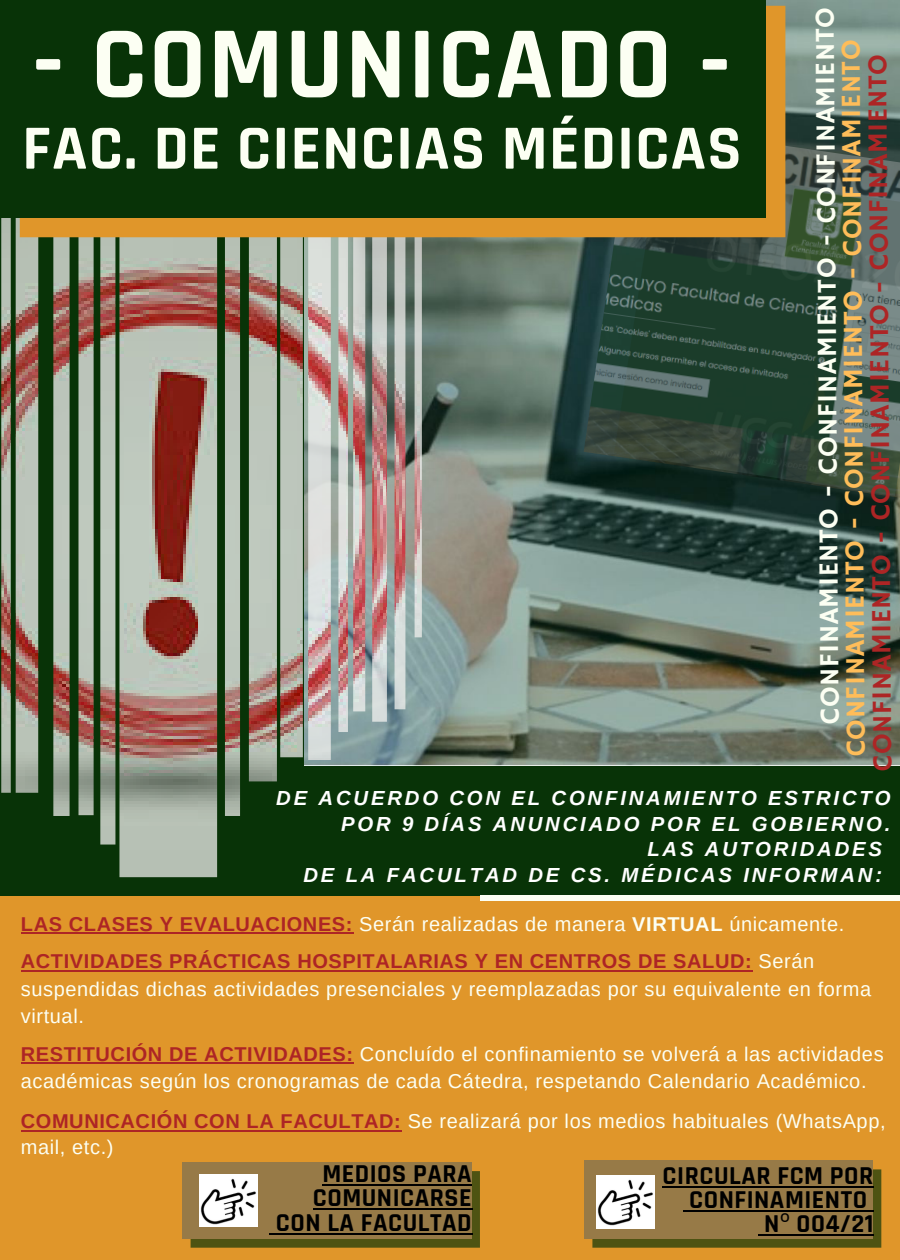
<style>
.page{position:relative;width:900px;height:1260px;background:#e0962a}
.page>*{position:absolute;margin:0;border:0;box-sizing:border-box;transform-origin:0 0}
.t1{font:700 103.5px "Rajdhani";letter-spacing:.02em;color:#fcfff3}
.t2{font:700 63.5px "Rajdhani";letter-spacing:.02em;color:#fcfff3}
.t3{font:27.75px "Hammersmith One";letter-spacing:.01em;color:#fcfff3}
.t4{font:27.75px "Hammersmith One";letter-spacing:.01em;color:#ffbd59}
.t5{font:27.75px "Hammersmith One";letter-spacing:.01em;color:#ad2525}
.t6{font:700 26px "Rajdhani";letter-spacing:.02em;color:#000}
.t7{font:italic 700 20.25px "Arimo";letter-spacing:.135em;color:#fff}
.t8{font:20px/27.5px "Arimo";letter-spacing:.03em;color:#fcfff3}
.s1{font-weight:700;color:#ad2525}
.s2{font-weight:700}
.s3{font-family:"Noto Sans";font-weight:400}
</style>
<div class="page">
<div style="left:0;top:0;width:900px;height:896px;background:#083307"></div>
<img style="left:422px;top:0;width:478px;height:766px">
<div style="left:480px;top:895px;width:420px;height:6px;background:#fcfff3"></div>
<img style="left:584px;top:123px;width:316px;height:391px">
<div style="left:182px;top:1162px;width:289px;height:77px;background:#977a47"></div>
<img style="left:1px;top:218px;width:421px;height:659px">
<div style="left:20px;top:6px;width:765px;height:231px;background:#e0962a"></div>
<div style="left:0;top:0;width:766px;height:217px;background:#083307"></div>
<hr style="left:21px;top:932px;width:332px;height:2px;background:#ad2525">
<hr style="left:21px;top:970px;width:731px;height:1px;background:#ad2525">
<hr style="left:21px;top:1062px;width:333px;height:2px;background:#ad2525">
<hr style="left:21px;top:1130px;width:381px;height:1px;background:#ad2525">
<svg style="left:191px;top:1171px;width:289px;height:77px"></svg>
<hr style="left:276px;top:1233px;width:196px;height:2px;background:#000">
<div style="left:584px;top:1161px;width:289px;height:78px;background:#977a47"></div>
<svg style="left:592px;top:1169px;width:289px;height:79px"></svg>
<hr style="left:764px;top:1234px;width:110px;height:2px;background:#000">
<img style="left:596px;top:1176px;width:58px;height:52px">
<p class="t3" style="left:811px;top:724px;width:719px;rotate:-90deg">CONFINAMIENTO - CONFINAMIENTO - CONFINAMIENTO</p>
<p class="t1" style="left:32px;top:1px;width:700px">- COMUNICADO -</p>
<p class="t2" style="left:22px;top:110px;width:721px">FAC. DE CIENCIAS MÉDICAS</p>
<p class="t4" style="left:837px;top:756px;width:719px;rotate:-90deg">CONFINAMIENTO - CONFINAMIENTO - CONFINAMIENTO</p>
<p class="t5" style="left:864px;top:771px;width:719px;rotate:-90deg">CONFINAMIENTO - CONFINAMIENTO - CONFINAMIENTO</p>
<p class="t7" style="left:276px;top:787px;width:616px">DE ACUERDO CON EL CONFINAMIENTO ESTRICTO</p>
<p class="t7" style="left:341px;top:812px;width:551px">POR 9 DÍAS ANUNCIADO POR EL GOBIERNO.</p>
<p class="t7" style="left:647px;top:838px;width:236px">LAS AUTORIDADES</p>
<p class="t7" style="left:303px;top:863px;width:580px">DE LA FACULTAD DE CS. MÉDICAS INFORMAN:</p>
<p class="t8" style="left:21px;top:910px;width:825px"><span class="s1">LAS CLASES Y EVALUACIONES:</span> Serán realizadas de manera <span class="s2">VIRTUAL</span> únicamente.</p>
<p class="t8" style="left:21px;top:948px;width:852px"><span class="s1">ACTIVIDADES PRÁCTICAS HOSPITALARIAS Y EN CENTROS DE SALUD:</span> Serán suspendidas dichas actividades presenciales y reemplazadas por su equivalente en forma virtual.</p>
<p class="t8" style="left:21px;top:1040px;width:864px"><span class="s1">RESTITUCIÓN DE ACTIVIDADES:</span> Concluído el confinamiento se volverá a las actividades académicas según los cronogramas de cada Cátedra, respetando Calendario Académico.</p>
<p class="t8" style="left:21px;top:1109px;width:866px;line-height:25.5px"><span class="s1">COMUNICACIÓN CON LA FACULTAD:</span> Se realizará por los medios habituales (WhatsApp, mail, etc.)</p>
<p class="t6" style="left:322px;top:1158px;width:151px">MEDIOS PARA</p>
<p class="t6" style="left:313px;top:1182px;width:160px">COMUNICARSE</p>
<p class="t6" style="left:276px;top:1207px;width:197px">CON LA FACULTAD</p>
<p class="t6" style="left:663px;top:1160px;width:212px">CIRCULAR FCM POR</p>
<p class="t6" style="left:689px;top:1184px;width:179px">CONFINAMIENTO</p>
<p class="t6" style="left:764px;top:1208px;width:111px">N<span class="s3">º</span> 004/21</p>
</div>
